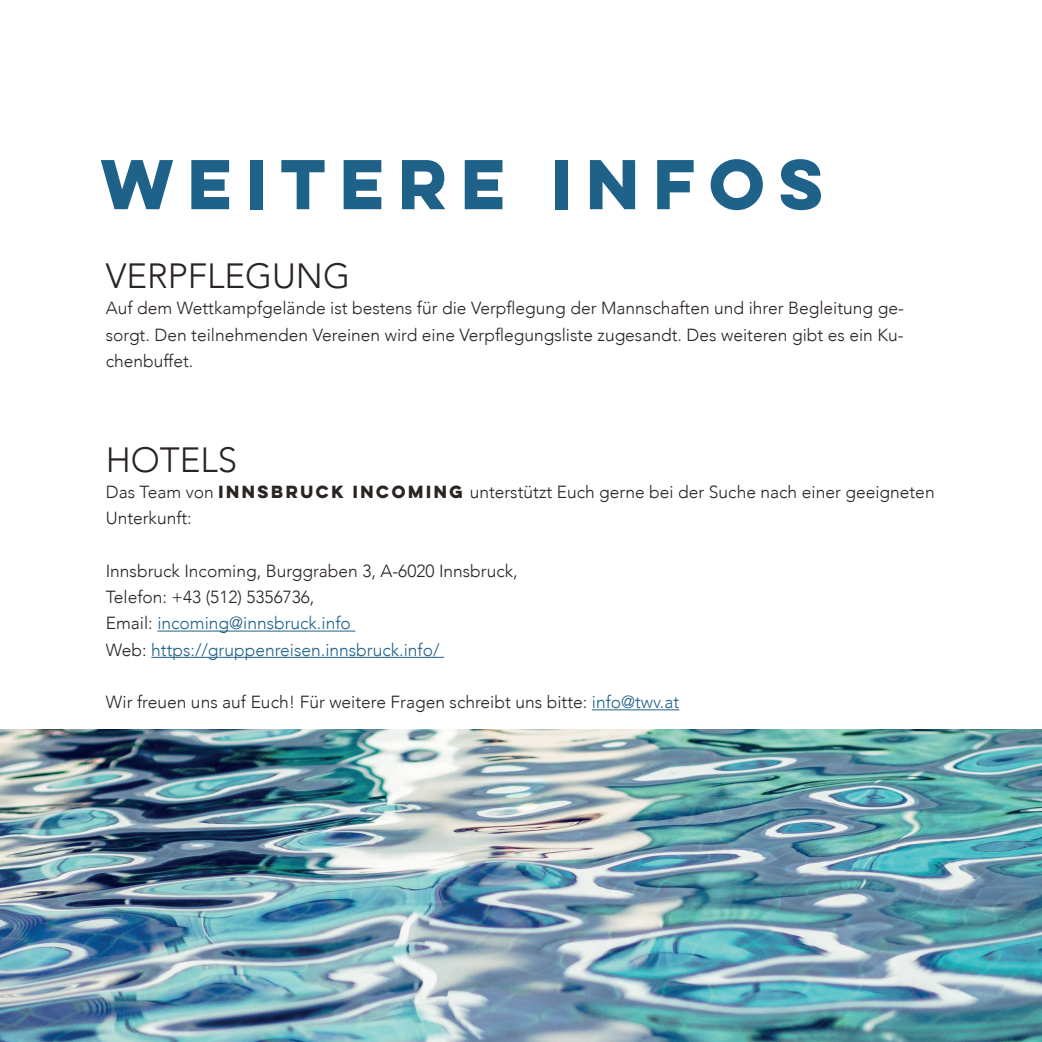
<style>
.page{position:relative;width:1042px;height:1042px;background:#fff}
.page>*{position:absolute;margin:0;border:0;box-sizing:border-box;transform-origin:0 0}
.t1{font:700 63px "Lulo Clean One";color:#1e628a}
.t2{font:300 35px "Avenir";color:#2a2422}
.t3{font:300 17.5px/26.2px "Avenir";color:#2a2422}
.s1{font-family:"Lulo Clean One";font-weight:700;font-size:15.75px}
.s2{color:#1e628a}
</style>
<div class="page">
<hr style="left:157px;top:630px;width:198px;height:1px;background:#1e628a">
<hr style="left:151px;top:657px;width:293px;height:1px;background:#1e628a">
<hr style="left:592px;top:709px;width:87px;height:1px;background:#1e628a">
<img style="left:0;top:729px;width:1042px;height:313px">
<h1 class="t1" style="left:101px;top:135px;width:738px">WEITERE INFOS</h1>
<h2 class="t2" style="left:106px;top:255px;width:246px">VERPFLEGUNG</h2>
<p class="t3" style="left:106px;top:295px;width:799px;text-align:justify">Auf dem Wettkampfgelände ist bestens für die Verpflegung der Mannschaften und ihrer Begleitung ge&shy;sorgt. Den teilnehmenden Vereinen wird eine Verpflegungsliste zugesandt. Des weiteren gibt es ein Ku&shy;chenbuffet.</p>
<h2 class="t2" style="left:106px;top:439px;width:133px">HOTELS</h2>
<p class="t3" style="left:106px;top:479px;width:830px">Das Team von <span class="s1">INNSBRUCK INCOMING</span> unterstützt Euch gerne bei der Suche nach einer geeigneten<br>Unterkunft:</p>
<p class="t3" style="left:106px;top:558px;width:413px">Innsbruck Incoming, Burggraben 3, A-6020 Innsbruck, Telefon: +43 (512) 5356736,<br>Email: <span class="s2">incoming@innsbruck.info<br></span>Web: <span class="s2">https://gruppenreisen.innsbruck.info/</span></p>
<p class="t3" style="left:106px;top:689px;width:575px">Wir freuen uns auf Euch! Für weitere Fragen schreibt uns bitte: <span class="s2">info@twv.at</span></p>
</div>
